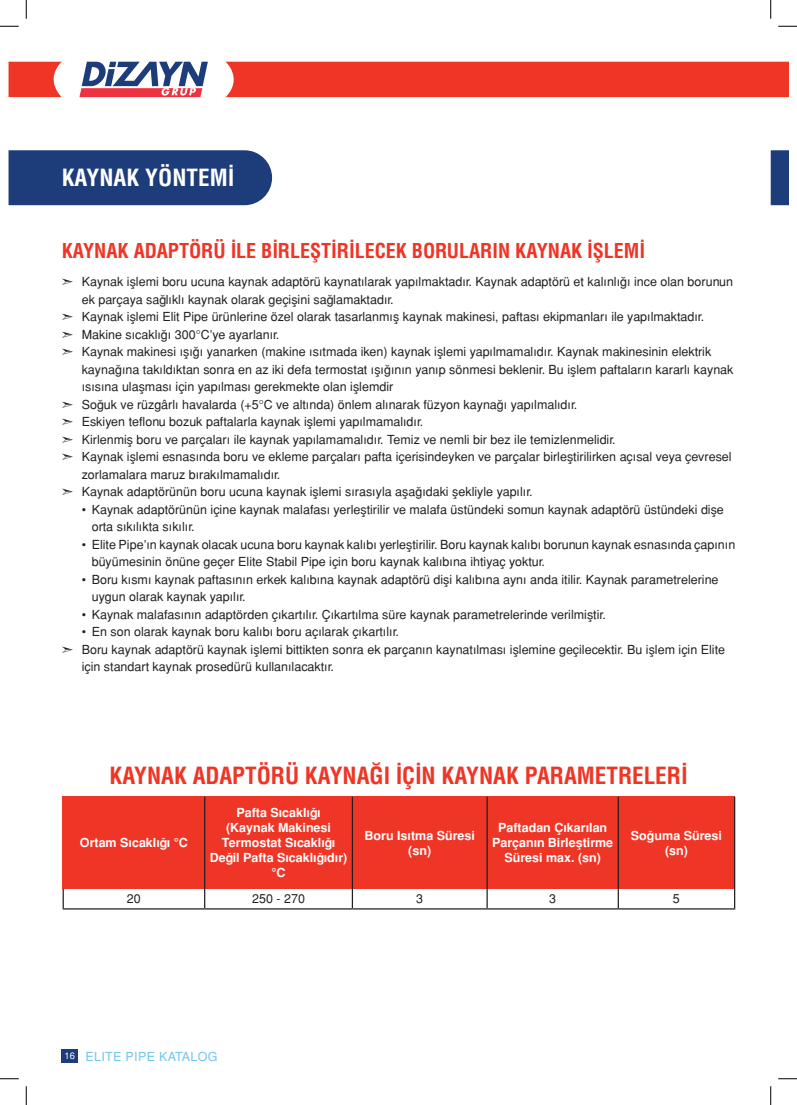
<style>
.page{position:relative;width:797px;height:1105px;background:#fff}
.page>*{position:absolute;margin:0;border:0;box-sizing:border-box;transform-origin:0 0}
.t1{font:23.12px "Helvetica Cond Bold Tr";color:#ef3525}
.t2{font:23.12px "Helvetica Cond Bold Tr";color:#fff}
.t3{font:20px "Helvetica Cond Bold Tr";color:#ef3525}
.t4{font:12.5px/17.5px "Helvetica Normal Tr";color:#231f20}
.t5{font:700 12.5px/15px "Helvetica Tr";color:#fff;text-align:center}
.t6{font:12.5px "Helvetica Normal Tr";letter-spacing:.025em;color:#6fc6ef}
</style>
<div class="page">
<div style="left:62px;top:1049px;width:16px;height:14px;background:#1d3c7a"></div>
<svg style="left:79px;top:62px;width:129px;height:35px"></svg>
<div style="left:226px;top:62px;width:562px;height:35px;background:#ef3525"></div>
<svg style="left:9px;top:62px;width:53px;height:35px;background:#f04a3c"></svg>
<div style="left:9px;top:150px;width:263px;height:55px;background:#1d3c7a"></div>
<div style="left:62px;top:797px;width:673px;height:92px;background:#ef3525"></div>
<hr style="left:204px;top:797px;width:1px;height:92px;background:#231f20">
<hr style="left:352px;top:797px;width:1px;height:92px;background:#231f20">
<hr style="left:486px;top:797px;width:2px;height:92px;background:#231f20">
<hr style="left:617px;top:797px;width:2px;height:92px;background:#231f20">
<hr style="left:734px;top:797px;width:1px;height:92px;background:#231f20">
<svg style="left:63px;top:889px;width:1px;height:19px"></svg>
<svg style="left:204px;top:889px;width:1px;height:19px"></svg>
<svg style="left:352px;top:889px;width:1px;height:19px"></svg>
<svg style="left:486px;top:889px;width:2px;height:19px"></svg>
<svg style="left:617px;top:889px;width:2px;height:19px"></svg>
<svg style="left:734px;top:889px;width:1px;height:19px"></svg>
<hr style="left:63px;top:908px;width:142px;height:1px;background:#231f20">
<hr style="left:205px;top:908px;width:147px;height:1px;background:#231f20">
<hr style="left:352px;top:908px;width:135px;height:1px;background:#231f20">
<hr style="left:487px;top:908px;width:131px;height:1px;background:#231f20">
<hr style="left:618px;top:908px;width:117px;height:1px;background:#231f20">
<svg style="left:770px;top:150px;width:18px;height:55px"></svg>
<svg style="left:0;top:25px;width:19px;height:2px"></svg>
<svg style="left:778px;top:25px;width:19px;height:2px"></svg>
<svg style="left:0;top:1078px;width:19px;height:1px"></svg>
<svg style="left:778px;top:1078px;width:19px;height:1px"></svg>
<svg style="left:25px;top:0;width:2px;height:19px"></svg>
<svg style="left:25px;top:1086px;width:2px;height:19px"></svg>
<svg style="left:770px;top:0;width:1px;height:19px"></svg>
<svg style="left:770px;top:1086px;width:1px;height:19px"></svg>
<h1 class="t2" style="left:62px;top:164px;width:174px">KAYNAK YÖNTEMİ</h1>
<h2 class="t3" style="left:62px;top:238px;width:585px">KAYNAK ADAPTÖRÜ İLE BİRLEŞTİRİLECEK BORULARIN KAYNAK İŞLEMİ</h2>
<p class="t4" style="left:62px;top:273px;width:672px">➣ Kaynak işlemi boru ucuna kaynak adaptörü kaynatılarak yapılmaktadır. Kaynak adaptörü et kalınlığı ince olan borunun</p>
<p class="t4" style="left:82px;top:291px;width:313px">ek parçaya sağlıklı kaynak olarak geçişini sağlamaktadır.</p>
<p class="t4" style="left:62px;top:308px;width:644px">➣ Kaynak işlemi Elit Pipe ürünlerine özel olarak tasarlanmış kaynak makinesi, paftası ekipmanları ile yapılmaktadır.</p>
<p class="t4" style="left:62px;top:326px;width:219px">➣ Makine sıcaklığı 300°C’ye ayarlanır.</p>
<p class="t4" style="left:62px;top:343px;width:651px">➣ Kaynak makinesi ışığı yanarken (makine ısıtmada iken) kaynak işlemi yapılmamalıdır. Kaynak makinesinin elektrik</p>
<p class="t4" style="left:82px;top:361px;width:653px">kaynağına takıldıktan sonra en az iki defa termostat ışığının yanıp sönmesi beklenir. Bu işlem paftaların kararlı kaynak</p>
<p class="t4" style="left:82px;top:378px;width:313px">ısısına ulaşması için yapılması gerekmekte olan işlemdir</p>
<p class="t4" style="left:62px;top:396px;width:517px">➣ Soğuk ve rüzgârlı havalarda (+5°C ve altında) önlem alınarak füzyon kaynağı yapılmalıdır.</p>
<p class="t4" style="left:62px;top:413px;width:363px">➣ Eskiyen teflonu bozuk paftalarla kaynak işlemi yapılmamalıdır.</p>
<p class="t4" style="left:62px;top:431px;width:555px">➣ Kirlenmiş boru ve parçaları ile kaynak yapılamamalıdır. Temiz ve nemli bir bez ile temizlenmelidir.</p>
<p class="t4" style="left:62px;top:448px;width:671px">➣ Kaynak işlemi esnasında boru ve ekleme parçaları pafta içerisindeyken ve parçalar birleştirilirken açısal veya çevresel</p>
<p class="t4" style="left:82px;top:466px;width:200px">zorlamalara maruz bırakılmamalıdır.</p>
<p class="t4" style="left:62px;top:483px;width:472px">➣ Kaynak adaptörünün boru ucuna kaynak işlemi sırasıyla aşağıdaki şekliyle yapılır.</p>
<p class="t4" style="left:92px;top:501px;width:633px;text-indent:-10px">• Kaynak adaptörünün içine kaynak malafası yerleştirilir ve malafa üstündeki somun kaynak adaptörü üstündeki dişe orta sıkılıkta sıkılır.</p>
<p class="t4" style="left:92px;top:536px;width:645px;text-indent:-10px">• Elite Pipe’ın kaynak olacak ucuna boru kaynak kalıbı yerleştirilir. Boru kaynak kalıbı borunun kaynak esnasında çapının büyümesinin önüne geçer Elite Stabil Pipe için boru kaynak kalıbına ihtiyaç yoktur.</p>
<p class="t4" style="left:92px;top:571px;width:628px;text-indent:-10px">• Boru kısmı kaynak paftasının erkek kalıbına kaynak adaptörü dişi kalıbına aynı anda itilir. Kaynak parametrelerine uygun olarak kaynak yapılır.</p>
<p class="t4" style="left:82px;top:606px;width:525px">• Kaynak malafasının adaptörden çıkartılır. Çıkartılma süre kaynak parametrelerinde verilmiştir.</p>
<p class="t4" style="left:82px;top:623px;width:319px">• En son olarak kaynak boru kalıbı boru açılarak çıkartılır.</p>
<p class="t4" style="left:62px;top:641px;width:665px">➣ Boru kaynak adaptörü kaynak işlemi bittikten sonra ek parçanın kaynatılması işlemine geçilecektir. Bu işlem için Elite</p>
<p class="t4" style="left:82px;top:658px;width:254px">için standart kaynak prosedürü kullanılacaktır.</p>
<h1 class="t1" style="left:110px;top:762px;width:579px">KAYNAK ADAPTÖRÜ KAYNAĞI İÇİN KAYNAK PARAMETRELERİ</h1>
<p class="t5" style="left:80px;top:835px;width:109px">Ortam Sıcaklığı °C</p>
<p class="t5" style="left:210px;top:805px;width:139px">Pafta Sıcaklığı<br>(Kaynak Makinesi<br>Termostat Sıcaklığı<br>Değil Pafta Sıcaklığıdır) °C</p>
<p class="t5" style="left:364px;top:828px;width:112px">Boru Isıtma Süresi (sn)</p>
<p class="t5" style="left:492px;top:820px;width:123px">Paftadan Çıkarılan<br>Parçanın Birleştirme<br>Süresi max. (sn)</p>
<p class="t5" style="left:631px;top:828px;width:93px">Soğuma Süresi (sn)</p>
<p class="t4" style="left:127px;top:890px;width:15px">20</p>
<p class="t4" style="left:252px;top:890px;width:54px">250 - 270</p>
<p class="t4" style="left:416px;top:890px;width:8px">3</p>
<p class="t4" style="left:549px;top:890px;width:8px">3</p>
<p class="t4" style="left:673px;top:890px;width:8px">5</p>
<p class="t6" style="left:64px;top:1049px;width:154px"><sup>16</sup> ELITE PIPE KATALOG</p>
</div>
